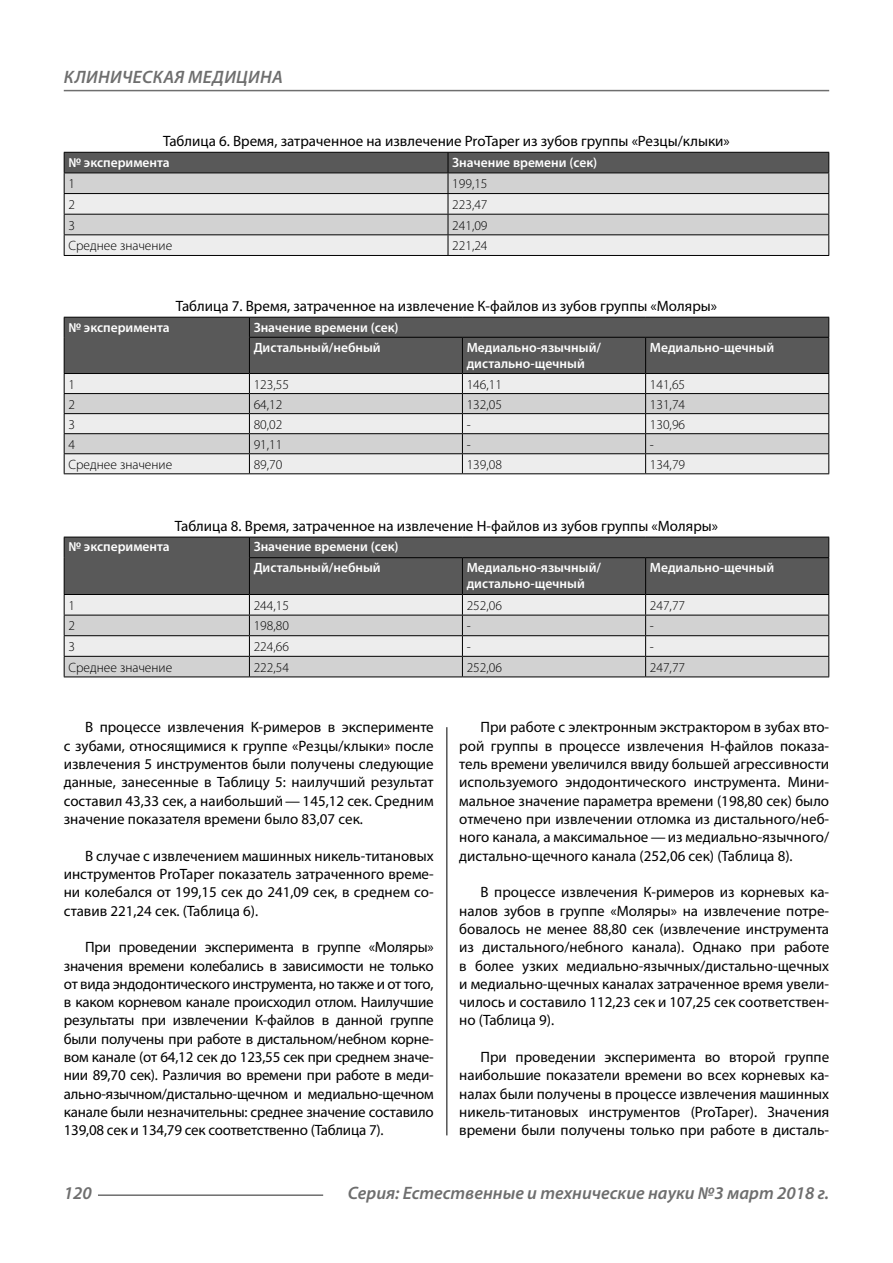
<style>
.page{position:relative;width:893px;height:1263px;background:#fff}
.page>*{position:absolute;margin:0;border:0;box-sizing:border-box;transform-origin:0 0}
.t1{font:italic 600 18px "Myriad Pro";color:#6e6e6e}
.t2{font:italic 600 18px "Myriad Pro";letter-spacing:.02em;color:#6e6e6e}
.Normal{font:15px/18.3px "Myriad Pro";color:#000;text-align:justify}
.podpis{font:15px "Myriad Pro";color:#000}
.Tab_header{font:600 13.5px "Myriad Pro";color:#fff}
.Tab_content{font:300 13.5px "Myriad Pro";color:#000}
</style>
<div class="page">
<hr style="left:98px;top:1194px;width:225px;height:2px;background:#6e6e6e">
<hr style="left:64px;top:90px;width:765px;height:1px;background:#6e6e6e">
<hr style="left:64px;top:255px;width:384px;height:1px;background:#000">
<hr style="left:448px;top:255px;width:381px;height:1px;background:#000">
<svg style="left:64px;top:152px;width:765px;height:103px;background:#bbb"></svg>
<hr style="left:64px;top:173px;width:384px;height:1px;background:#000">
<hr style="left:448px;top:173px;width:381px;height:1px;background:#000">
<hr style="left:64px;top:473px;width:185px;height:1px;background:#000">
<hr style="left:249px;top:473px;width:213px;height:1px;background:#000">
<hr style="left:462px;top:473px;width:184px;height:1px;background:#000">
<hr style="left:646px;top:473px;width:183px;height:1px;background:#000">
<svg style="left:64px;top:317px;width:765px;height:156px;background:#a9a9a9"></svg>
<hr style="left:64px;top:337px;width:1px;height:36px;background:#000">
<hr style="left:828px;top:338px;width:1px;height:35px;background:#000">
<hr style="left:64px;top:373px;width:185px;height:1px;background:#000">
<hr style="left:249px;top:373px;width:213px;height:1px;background:#000">
<hr style="left:462px;top:373px;width:184px;height:1px;background:#000">
<hr style="left:646px;top:373px;width:183px;height:1px;background:#000">
<hr style="left:64px;top:676px;width:185px;height:1px;background:#000">
<hr style="left:249px;top:676px;width:213px;height:1px;background:#000">
<hr style="left:462px;top:676px;width:184px;height:1px;background:#000">
<hr style="left:646px;top:676px;width:183px;height:1px;background:#000">
<svg style="left:64px;top:537px;width:765px;height:139px;background:#a1a1a1"></svg>
<hr style="left:64px;top:558px;width:1px;height:36px;background:#000">
<hr style="left:828px;top:558px;width:1px;height:36px;background:#000">
<hr style="left:64px;top:594px;width:185px;height:1px;background:#000">
<hr style="left:249px;top:594px;width:213px;height:1px;background:#000">
<hr style="left:462px;top:594px;width:184px;height:1px;background:#000">
<hr style="left:646px;top:594px;width:183px;height:1px;background:#000">
<hr style="left:446px;top:727px;width:1px;height:408px;background:#000">
<p class="t2" style="left:64px;top:66px;width:220px">КЛИНИЧЕСКАЯ МЕДИЦИНА</p>
<p class="podpis" style="left:163px;top:132px;width:568px">Таблица 6. Время, затраченное на извлечение ProTaper из зубов группы «Резцы/клыки»</p>
<p class="Tab_header" style="left:68px;top:154px;width:103px">№ эксперимента</p>
<p class="Tab_header" style="left:452px;top:154px;width:146px">Значение времени (сек)</p>
<p class="Tab_content" style="left:68px;top:176px;width:8px">1</p>
<p class="Tab_content" style="left:452px;top:176px;width:37px">199,15</p>
<p class="Tab_content" style="left:68px;top:196px;width:8px">2</p>
<p class="Tab_content" style="left:452px;top:196px;width:37px">223,47</p>
<p class="Tab_content" style="left:68px;top:217px;width:8px">3</p>
<p class="Tab_content" style="left:452px;top:217px;width:37px">241,09</p>
<p class="Tab_content" style="left:68px;top:238px;width:105px">Среднее значение</p>
<p class="Tab_content" style="left:452px;top:238px;width:37px">221,24</p>
<p class="podpis" style="left:176px;top:297px;width:543px">Таблица 7. Время, затраченное на извлечение К-файлов из зубов группы «Моляры»</p>
<p class="Tab_header" style="left:68px;top:318px;width:103px">№ эксперимента</p>
<p class="Tab_header" style="left:254px;top:318px;width:146px">Значение времени (сек)</p>
<p class="Tab_header" style="left:254px;top:338px;width:129px">Дистальный/небный</p>
<p class="Tab_header" style="left:467px;top:338px;width:136px">Медиально-язычный/</p>
<p class="Tab_header" style="left:467px;top:355px;width:120px">дистально-щечный</p>
<p class="Tab_header" style="left:650px;top:338px;width:126px">Медиально-щечный</p>
<p class="Tab_content" style="left:68px;top:376px;width:8px">1</p>
<p class="Tab_content" style="left:254px;top:376px;width:37px">123,55</p>
<p class="Tab_content" style="left:467px;top:376px;width:37px">146,11</p>
<p class="Tab_content" style="left:650px;top:376px;width:37px">141,65</p>
<p class="Tab_content" style="left:68px;top:396px;width:8px">2</p>
<p class="Tab_content" style="left:254px;top:396px;width:30px">64,12</p>
<p class="Tab_content" style="left:467px;top:396px;width:37px">132,05</p>
<p class="Tab_content" style="left:650px;top:396px;width:37px">131,74</p>
<p class="Tab_content" style="left:68px;top:416px;width:8px">3</p>
<p class="Tab_content" style="left:254px;top:416px;width:30px">80,02</p>
<p class="Tab_content" style="left:467px;top:416px;width:6px">-</p>
<p class="Tab_content" style="left:650px;top:416px;width:37px">130,96</p>
<p class="Tab_content" style="left:68px;top:436px;width:8px">4</p>
<p class="Tab_content" style="left:254px;top:436px;width:30px">91,11</p>
<p class="Tab_content" style="left:467px;top:436px;width:6px">-</p>
<p class="Tab_content" style="left:650px;top:436px;width:6px">-</p>
<p class="Tab_content" style="left:68px;top:456px;width:105px">Среднее значение</p>
<p class="Tab_content" style="left:254px;top:456px;width:30px">89,70</p>
<p class="Tab_content" style="left:467px;top:456px;width:37px">139,08</p>
<p class="Tab_content" style="left:650px;top:456px;width:37px">134,79</p>
<p class="podpis" style="left:175px;top:516px;width:545px">Таблица 8. Время, затраченное на извлечение Н-файлов из зубов группы «Моляры»</p>
<p class="Tab_header" style="left:68px;top:538px;width:103px">№ эксперимента</p>
<p class="Tab_header" style="left:254px;top:538px;width:146px">Значение времени (сек)</p>
<p class="Tab_header" style="left:254px;top:559px;width:129px">Дистальный/небный</p>
<p class="Tab_header" style="left:467px;top:559px;width:136px">Медиально-язычный/</p>
<p class="Tab_header" style="left:467px;top:575px;width:120px">дистально-щечный</p>
<p class="Tab_header" style="left:650px;top:559px;width:126px">Медиально-щечный</p>
<p class="Tab_content" style="left:68px;top:597px;width:8px">1</p>
<p class="Tab_content" style="left:254px;top:597px;width:37px">244,15</p>
<p class="Tab_content" style="left:467px;top:597px;width:37px">252,06</p>
<p class="Tab_content" style="left:650px;top:597px;width:37px">247,77</p>
<p class="Tab_content" style="left:68px;top:618px;width:8px">2</p>
<p class="Tab_content" style="left:254px;top:618px;width:37px">198,80</p>
<p class="Tab_content" style="left:467px;top:618px;width:6px">-</p>
<p class="Tab_content" style="left:650px;top:618px;width:6px">-</p>
<p class="Tab_content" style="left:68px;top:638px;width:8px">3</p>
<p class="Tab_content" style="left:254px;top:638px;width:37px">224,66</p>
<p class="Tab_content" style="left:467px;top:638px;width:6px">-</p>
<p class="Tab_content" style="left:650px;top:638px;width:6px">-</p>
<p class="Tab_content" style="left:68px;top:659px;width:105px">Среднее значение</p>
<p class="Tab_content" style="left:254px;top:659px;width:37px">222,54</p>
<p class="Tab_content" style="left:467px;top:659px;width:37px">252,06</p>
<p class="Tab_content" style="left:650px;top:659px;width:37px">247,77</p>
<p class="Normal" style="left:64px;top:718px;width:371px;text-indent:21px">В процессе извлечения К-римеров в эксперименте с зубами, относящимися к группе «Резцы/клыки» после извлечения 5 инструментов были получены следующие данные, занесенные в Таблицу 5: наилучший результат составил 43,33 сек, а наибольший — 145,12 сек. Средним значение показателя времени было 83,07 сек.</p>
<p class="Normal" style="left:64px;top:846px;width:371px;text-indent:21px">В случае с извлечением машинных никель-титановых инструментов ProTaper показатель затраченного време&shy;ни колебался от 199,15 сек до 241,09 сек, в среднем со&shy;ставив 221,24 сек. (Таблица 6).</p>
<p class="Normal" style="left:64px;top:938px;width:371px;text-indent:21px">При проведении эксперимента в группе «Моляры» значения времени колебались в зависимости не только от вида эндодонтического инструмента, но также и от того, в каком корневом канале происходил отлом. Наилучшие результаты при извлечении К-файлов в данной группе были получены при работе в дистальном/небном корне&shy;вом канале (от 64,12 сек до 123,55 сек при среднем значе&shy;нии 89,70 сек). Различия во времени при работе в меди&shy;ально-язычном/дистально-щечном и медиально-щечном канале были незначительны: среднее значение составило 139,08 сек и 134,79 сек соответственно (Таблица 7).</p>
<p class="Normal" style="left:459px;top:718px;width:371px;text-indent:21px">При работе с электронным экстрактором в зубах вто&shy;рой группы в процессе извлечения Н-файлов показа&shy;тель времени увеличился ввиду большей агрессивности используемого эндодонтического инструмента. Мини&shy;мальное значение параметра времени (198,80 сек) было отмечено при извлечении отломка из дистального/неб&shy;ного канала, а максимальное—из медиально-язычного/ дистально-щечного канала (252,06 сек) (Таблица 8).</p>
<p class="Normal" style="left:459px;top:883px;width:371px;text-indent:21px">В процессе извлечения К-римеров из корневых ка&shy;налов зубов в группе «Моляры» на извлечение потре&shy;бовалось не менее 88,80 сек (извлечение инструмента из дистального/небного канала). Однако при работе в более узких медиально-язычных/дистально-щечных и медиально-щечных каналах затраченное время увели&shy;чилось и составило 112,23 сек и 107,25 сек соответствен&shy;но (Таблица 9).</p>
<p class="Normal" style="left:459px;top:1048px;width:371px;text-indent:21px">При проведении эксперимента во второй группе наибольшие показатели времени во всех корневых ка&shy;налах были получены в процессе извлечения машинных никель-титановых инструментов (ProTaper). Значения времени были получены только при работе в дисталь-</p>
<p class="t1" style="left:64px;top:1182px;width:30px">120</p>
<p class="t1" style="left:348px;top:1182px;width:483px">Серия: Естественные и технические науки №3 март 2018 г.</p>
</div>
